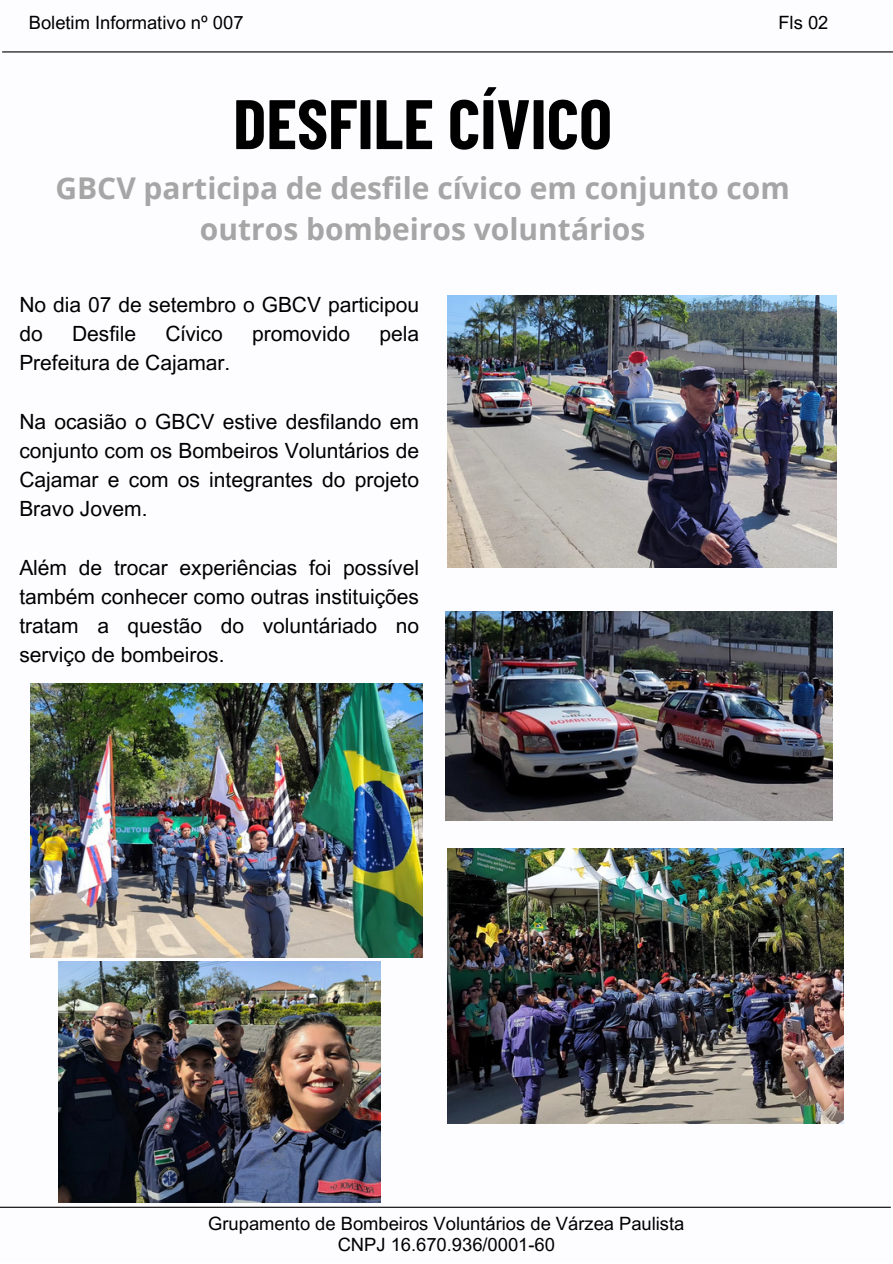
<style>
.page{position:relative;width:893px;height:1264px;background:#fff}
.page>*{position:absolute;margin:0;border:0;box-sizing:border-box;transform-origin:0 0}
.t1{font:700 69.9px "Barlow Condensed";color:#000}
.t2{font:700 30px/41.5px "Open Sans";color:#a6a6a6;text-align:center}
.t3{font:21px/29.2px "Arial MT Pro";color:#000;text-align:justify}
.t4{font:18.3px "Arial MT Pro";color:#000}
</style>
<div class="page">
<hr style="left:0;top:1206px;width:890px;height:1px;background:#000">
<hr style="left:2px;top:51px;width:890px;height:1px;background:#000">
<img style="left:30px;top:683px;width:392px;height:274px">
<img style="left:447px;top:296px;width:389px;height:272px">
<img style="left:445px;top:612px;width:387px;height:208px">
<img style="left:447px;top:848px;width:396px;height:275px">
<img style="left:58px;top:961px;width:322px;height:240px">
<p class="t4" style="left:29px;top:15px;width:216px">Boletim Informativo nº 007</p>
<p class="t4" style="left:778px;top:15px;width:51px">Fls 02</p>
<p class="t1" style="left:233px;top:79px;width:380px">DESFILE CÍVICO</p>
<p class="t2" style="left:55px;top:166px;width:736px">GBCV participa de desfile cívico em conjunto com outros bombeiros voluntários</p>
<p class="t3" style="left:19px;top:292px;width:401px">No dia 07 de setembro o GBCV participou do</p>
<p class="t3" style="left:72px;top:321px;width:66px">Desfile</p>
<p class="t3" style="left:165px;top:321px;width:59px">Cívico</p>
<p class="t3" style="left:252px;top:321px;width:99px">promovido</p>
<p class="t3" style="left:379px;top:321px;width:41px">pela</p>
<p class="t3" style="left:19px;top:351px;width:212px">Prefeitura de Cajamar.</p>
<p class="t3" style="left:19px;top:409px;width:401px">Na ocasião o GBCV estive desfilando em conjunto com os Bombeiros Voluntários de Cajamar e com os integrantes do projeto Bravo Jovem.</p>
<p class="t3" style="left:19px;top:555px;width:401px">Além de trocar experiências foi possível também conhecer como outras instituições tratam a questão do voluntáriado no serviço de bombeiros.</p>
<p class="t4" style="left:208px;top:1216px;width:477px">Grupamento de Bombeiros Voluntários de Várzea Paulista</p>
<p class="t4" style="left:338px;top:1237px;width:219px">CNPJ 16.670.936/0001-60</p>
</div>
